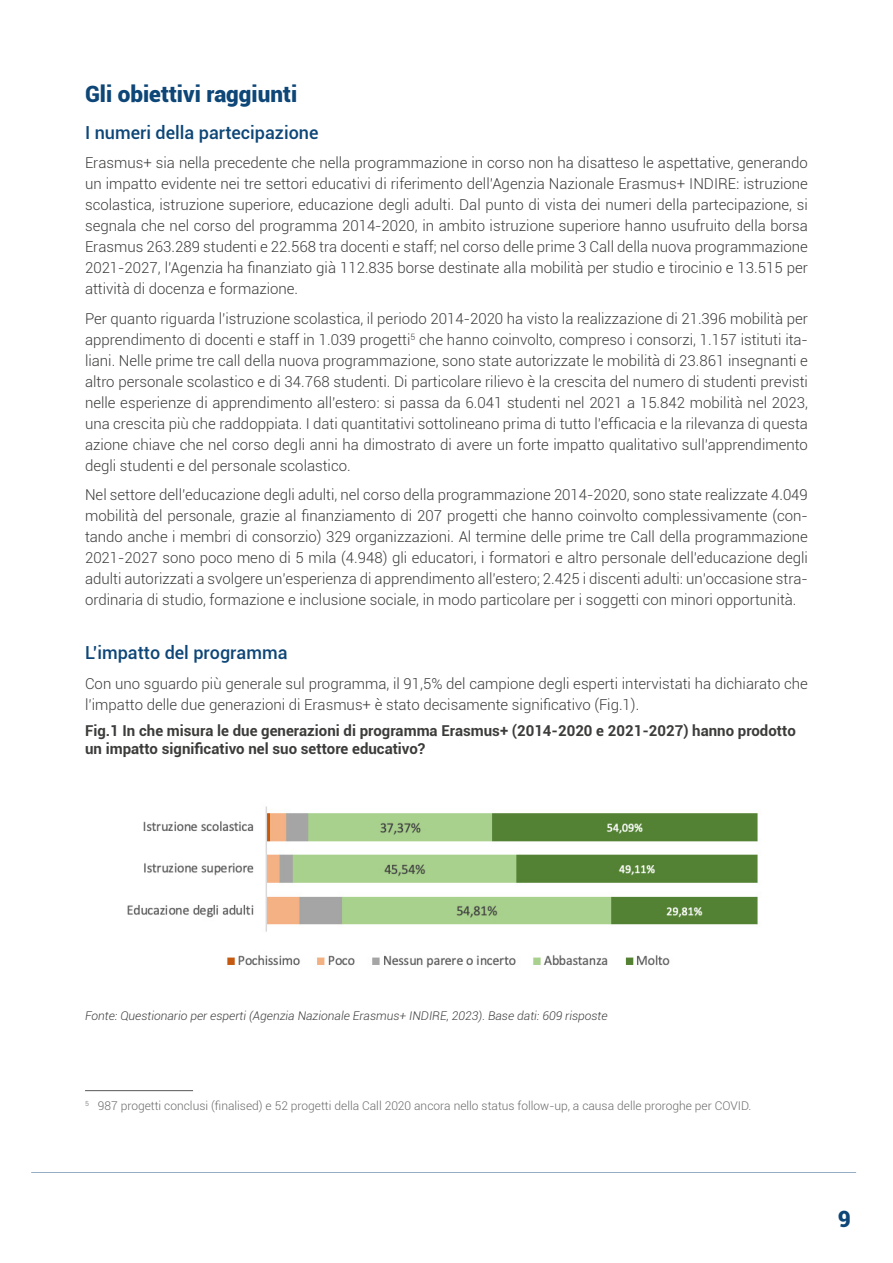
<style>
.page{position:relative;width:893px;height:1263px;background:#fff}
.page>*{position:absolute;margin:0;border:0;box-sizing:border-box;transform-origin:0 0}
.t1{font:900 22.5px "Roboto";color:#0d4677}
.t2{font:500 18px "Roboto";color:#0d4677}
.t3{font:300 15px/21px "Roboto";color:#3c3c3b;text-align:justify}
.t4{font:700 15px/18px "Roboto";color:#3c3c3b}
.t5{font:300 12px "Roboto";color:#6b6b6a}
.t6{font:italic 300 12px "Roboto";color:#3c3c3b}
</style>
<div class="page">
<hr style="left:31px;top:1172px;width:825px;height:1px;background:#0d4677">
<img style="left:127px;top:806px;width:631px;height:162px">
<hr style="left:85px;top:1090px;width:108px;height:1px;background:#575756">
<h1 class="t1" style="left:85px;top:78px;width:214px">Gli obiettivi raggiunti</h1>
<p class="t2" style="left:85px;top:120px;width:235px">I numeri della partecipazione</p>
<p class="t3" style="left:85px;top:152px;width:724px">Erasmus+ sia nella precedente che nella programmazione in corso non ha disatteso le aspettative, generando un impatto evidente nei tre settori educativi di riferimento dell’Agenzia Nazionale Erasmus+ INDIRE: istruzione scolastica, istruzione superiore, educazione degli adulti. Dal punto di vista dei numeri della partecipazione, si segnala che nel corso del programma 2014-2020, in ambito istruzione superiore hanno usufruito della borsa Erasmus 263.289 studenti e 22.568 tra docenti e staff; nel corso delle prime 3 Call della nuova programmazione 2021-2027, l’Agenzia ha finanziato già 112.835 borse destinate alla mobilità per studio e tirocinio e 13.515 per attività di docenza e formazione.</p>
<p class="t3" style="left:85px;top:307px;width:724px">Per quanto riguarda l’istruzione scolastica, il periodo 2014-2020 ha visto la realizzazione di 21.396 mobilità per apprendimento di docenti e staff in 1.039 progetti<sup>5</sup> che hanno coinvolto, compreso i consorzi, 1.157 istituti ita&shy;liani. Nelle prime tre call della nuova programmazione, sono state autorizzate le mobilità di 23.861 insegnanti e altro personale scolastico e di 34.768 studenti. Di particolare rilievo è la crescita del numero di studenti previsti nelle esperienze di apprendimento all’estero: si passa da 6.041 studenti nel 2021 a 15.842 mobilità nel 2023, una crescita più che raddoppiata. I dati quantitativi sottolineano prima di tutto l’efficacia e la rilevanza di questa azione chiave che nel corso degli anni ha dimostrato di avere un forte impatto qualitativo sull’apprendimento degli studenti e del personale scolastico.</p>
<p class="t3" style="left:85px;top:484px;width:724px">Nel settore dell’educazione degli adulti, nel corso della programmazione 2014-2020, sono state realizzate 4.049 mobilità del personale, grazie al finanziamento di 207 progetti che hanno coinvolto complessivamente (con&shy;tando anche i membri di consorzio) 329 organizzazioni. Al termine delle prime tre Call della programmazione 2021-2027 sono poco meno di 5 mila (4.948) gli educatori, i formatori e altro personale dell’educazione degli adulti autorizzati a svolgere un’esperienza di apprendimento all’estero; 2.425 i discenti adulti: un’occasione stra&shy;ordinaria di studio, formazione e inclusione sociale, in modo particolare per i soggetti con minori opportunità.</p>
<p class="t2" style="left:85px;top:640px;width:204px">L’impatto del programma</p>
<p class="t3" style="left:85px;top:672px;width:724px">Con uno sguardo più generale sul programma, il 91,5% del campione degli esperti intervistati ha dichiarato che l’impatto delle due generazioni di Erasmus+ è stato decisamente significativo (Fig.1).</p>
<p class="t4" style="left:85px;top:721px;width:712px">Fig.1 In che misura le due generazioni di programma Erasmus+ (2014-2020 e 2021-2027) hanno prodotto un impatto significativo nel suo settore educativo?</p>
<p class="t6" style="left:85px;top:1007px;width:524px">Fonte: Questionario per esperti (Agenzia Nazionale Erasmus+ INDIRE, 2023). Base dati: 609 risposte</p>
<p class="t5" style="left:85px;top:1097px;width:668px"><sup>5</sup> 987 progetti conclusi (finalised) e 52 progetti della Call 2020 ancora nello status follow-up, a causa delle proroghe per COVID.</p>
<h1 class="t1" style="left:838px;top:1203px;width:15px">9</h1>
</div>
